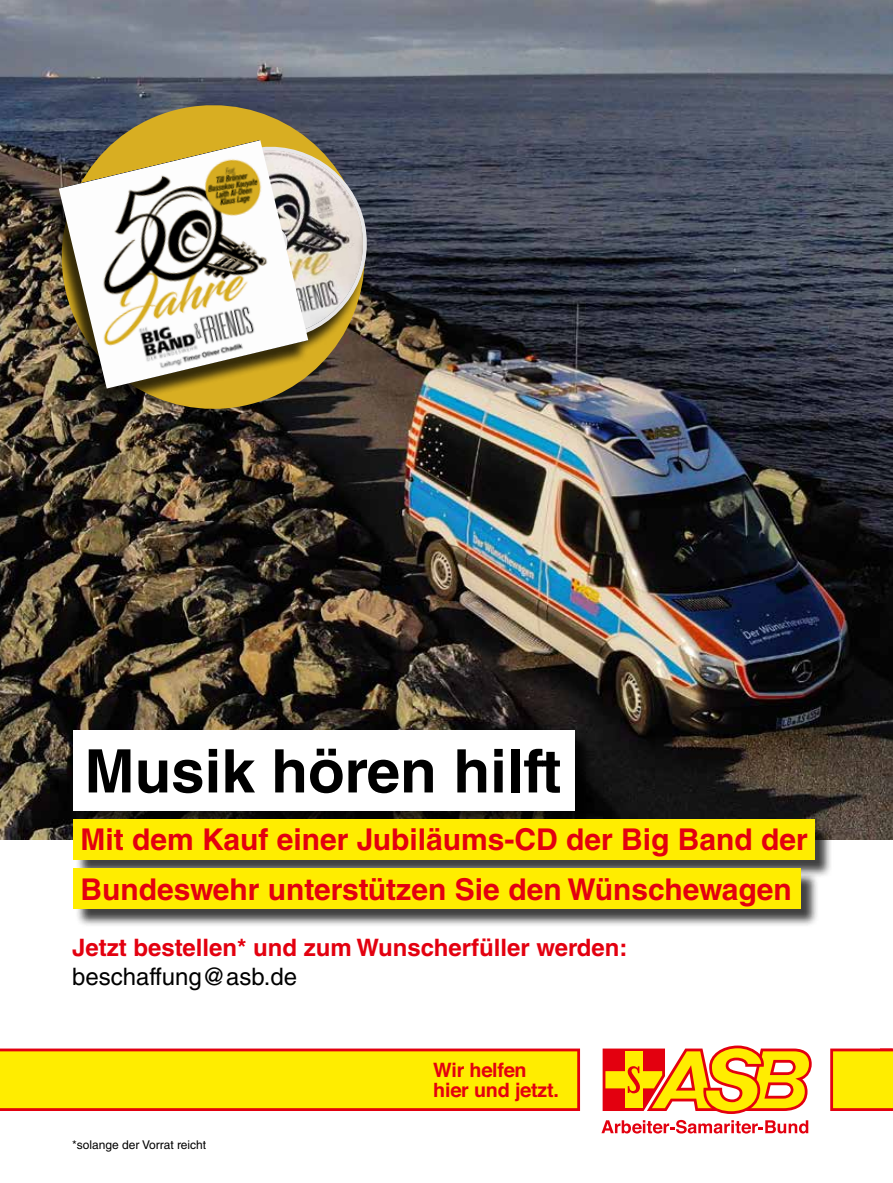
<style>
.page{position:relative;width:893px;height:1183px;background:#fff}
.page>*{position:absolute;margin:0;border:0;box-sizing:border-box;transform-origin:0 0}
.t1{font:700 60px "Helvetica LT Std";color:#000}
.t2{font:700 30px/49.2px "Helvetica LT Std";color:#e3000f}
.t3{font:700 24px "Helvetica LT Std";color:#e3000f}
.t4{font:24px "Helvetica LT Std";color:#000}
.t5{font:700 19.8px/19.8px "Helvetica";letter-spacing:-.01em;color:#e3000f}
.t6{font:12px "Helvetica LT Std";color:#000}
</style>
<div class="page">
<img style="left:0;top:0;width:893px;height:840px">
<svg style="left:601px;top:1119px;width:207px;height:14px"></svg>
<svg style="left:603px;top:1045px;width:209px;height:68px"></svg>
<svg style="left:0;top:1048px;width:580px;height:62px;background:#fcdb03"></svg>
<svg style="left:830px;top:1048px;width:63px;height:62px;background:#fbd104"></svg>
<div style="left:75px;top:732px;width:518px;height:97px;background:#000;opacity:.75"></div>
<div style="left:73px;top:730px;width:502px;height:81px;background:#fff"></div>
<div style="left:75px;top:821px;width:758px;height:56px;background:#000;opacity:.75"></div>
<div style="left:73px;top:819px;width:741px;height:40px;background:#ffed00"></div>
<div style="left:75px;top:870px;width:744px;height:57px;background:#000;opacity:.75"></div>
<div style="left:73px;top:868px;width:727px;height:40px;background:#ffed00"></div>
<svg style="left:44px;top:87px;width:338px;height:339px;background:#5b5647"></svg>
<div style="left:44px;top:145px;width:324px;height:263px;background:#000;opacity:.75"></div>
<svg style="left:165px;top:138px;width:210px;height:210px;background:#595346"></svg>
<img style="left:308px;top:148px;width:58px;height:198px">
<img style="left:59px;top:140px;width:249px;height:248px">
<h1 class="t1" style="left:85px;top:734px;width:478px">Musik hören hilft</h1>
<p class="t2" style="left:81px;top:814px;width:729px">Mit dem Kauf einer Jubiläums-CD der Big Band der<br>Bundeswehr unterstützen Sie den Wünschewagen</p>
<p class="t3" style="left:72px;top:932px;width:557px">Jetzt bestellen* und zum Wunscherfüller werden:</p>
<p class="t4" style="left:72px;top:962px;width:227px">beschaffung@asb.de</p>
<p class="t6" style="left:72px;top:1137px;width:136px">*solange der Vorrat reicht</p>
<p class="t5" style="left:433px;top:1060px;width:127px">Wir helfen hier und jetzt.</p>
<p class="t5" style="left:452px;top:1060px;width:127px">Wir helfen hier und jetzt.</p>
</div>
